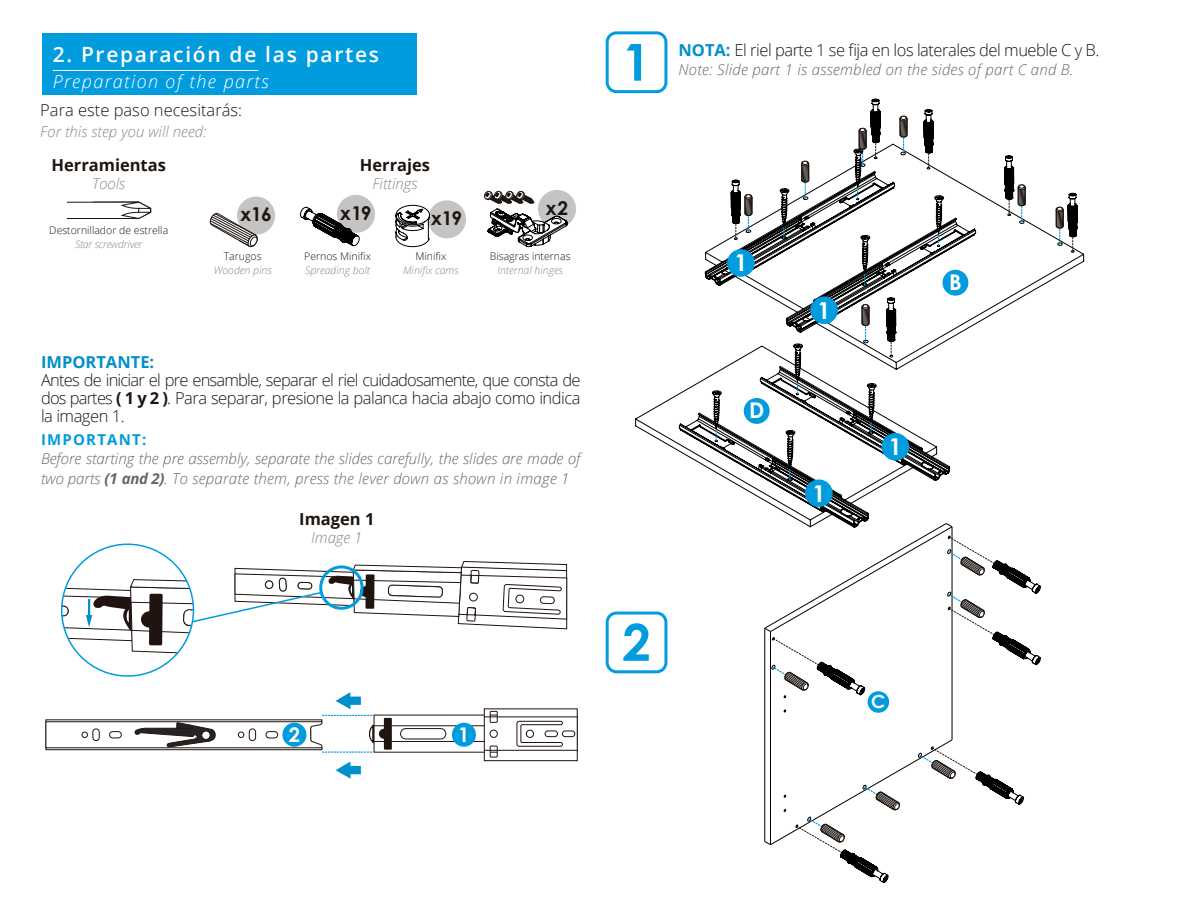
<style>
.page{position:relative;width:1188px;height:918px;background:#fff}
.page>*{position:absolute;margin:0;border:0;box-sizing:border-box;transform-origin:0 0}
.t1{font:700 51px "Century Gothic";color:#009cde}
.t2{font:700 23.1px "Century Gothic";color:#fff}
.t3{font:700 21.75px "Century Gothic";color:#fff}
.t4{font:600 21px "Open Sans";letter-spacing:.08em;color:#fff}
.t5{font:700 20.25px "Century Gothic";color:#fff}
.t6{font:700 19.05px "Century Gothic";color:#1f1410}
.t7{font:700 18.15px "Century Gothic";color:#fff}
.t8{font:italic 300 18px "Open Sans";letter-spacing:.08em;color:#fff}
.t9{font:300 16.5px/18px "Open Sans";letter-spacing:-.03em;color:#1f1410;text-align:justify}
.t10{font:700 16.5px "Open Sans";color:#1f1410}
.t11{font:300 16.5px "Open Sans";color:#1f1410}
.t12{font:700 16.5px "Open Sans";color:#0090cb}
.t13{font:italic 300 15px/19.5px "Open Sans";color:#666}
.t14{font:italic 300 15px "Open Sans";letter-spacing:.02em;color:#666}
.t15{font:italic 300 15px "Open Sans";color:#89878c}
.t16{font:700 15px "Open Sans";letter-spacing:.08em;color:#009cde}
.t17{font:300 10.5px "Open Sans";color:#1f1410}
.t18{font:italic 300 10.5px "Open Sans";color:#89878c}
.t19{font:italic 300 10.5px "Open Sans";letter-spacing:-.02em;color:#89878c}
.s1{font-weight:700}
.s2{font-weight:700;color:#0090cb}
</style>
<div class="page">
<svg style="left:62px;top:543px;width:506px;height:115px"></svg>
<div style="left:237px;top:197px;width:38px;height:38px;background:#c4c4c4;border-radius:50%"></div>
<svg style="left:210px;top:213px;width:48px;height:34px"></svg>
<div style="left:538px;top:190px;width:38px;height:38px;background:#c4c4c4;border-radius:50%"></div>
<svg style="left:484px;top:190px;width:84px;height:57px"></svg>
<div style="left:428px;top:200px;width:38px;height:38px;background:#c4c4c4;border-radius:50%"></div>
<svg style="left:395px;top:204px;width:40px;height:44px"></svg>
<div style="left:337px;top:195px;width:38px;height:38px;background:#c4c4c4;border-radius:50%"></div>
<svg style="left:299px;top:206px;width:62px;height:41px"></svg>
<div style="left:606px;top:31px;width:61px;height:62px;border:3px solid #009cde;border-radius:9px"></div>
<div style="left:606px;top:612px;width:61px;height:61px;border:3px solid #009cde;border-radius:9px"></div>
<hr style="left:764px;top:628px;width:1px;height:213px;background:#000">
<svg style="left:783px;top:709px;width:4px;height:4px"></svg>
<hr style="left:952px;top:527px;width:1px;height:213px;background:#000">
<hr style="left:770px;top:632px;width:1px;height:213px;background:#000">
<div style="left:868px;top:691px;width:21px;height:22px;background:#009cde;border-radius:50%"></div>
<svg style="left:764px;top:739px;width:260px;height:144px"></svg>
<svg style="left:764px;top:525px;width:277px;height:177px"></svg>
<svg style="left:45px;top:692px;width:533px;height:87px"></svg>
<svg style="left:635px;top:370px;width:316px;height:158px"></svg>
<svg style="left:704px;top:143px;width:381px;height:227px"></svg>
<svg style="left:924px;top:109px;width:10px;height:59px"></svg>
<svg style="left:886px;top:297px;width:10px;height:60px"></svg>
<svg style="left:731px;top:180px;width:22px;height:59px"></svg>
<svg style="left:801px;top:160px;width:8px;height:38px"></svg>
<svg style="left:899px;top:115px;width:9px;height:38px"></svg>
<svg style="left:1004px;top:155px;width:22px;height:67px"></svg>
<svg style="left:1056px;top:193px;width:22px;height:59px"></svg>
<svg style="left:861px;top:303px;width:9px;height:39px"></svg>
<svg style="left:780px;top:188px;width:9px;height:51px"></svg>
<svg style="left:854px;top:99px;width:27px;height:100px"></svg>
<svg style="left:861px;top:235px;width:9px;height:50px"></svg>
<svg style="left:935px;top:195px;width:9px;height:51px"></svg>
<div style="left:943px;top:270px;width:25px;height:26px;background:#009cde;border-radius:50%"></div>
<div style="left:744px;top:398px;width:26px;height:26px;background:#009cde;border-radius:50%"></div>
<div style="left:727px;top:249px;width:28px;height:28px;background:#009cde;border-radius:50%"></div>
<div style="left:810px;top:296px;width:28px;height:28px;background:#009cde;border-radius:50%"></div>
<div style="left:882px;top:433px;width:27px;height:28px;background:#009cde;border-radius:50%"></div>
<div style="left:805px;top:479px;width:28px;height:28px;background:#009cde;border-radius:50%"></div>
<svg style="left:712px;top:391px;width:10px;height:50px"></svg>
<svg style="left:793px;top:344px;width:10px;height:50px"></svg>
<svg style="left:786px;top:430px;width:9px;height:50px"></svg>
<svg style="left:867px;top:383px;width:10px;height:50px"></svg>
<div style="left:42px;top:34px;width:375px;height:61px;background:#009cde"></div>
<hr style="left:53px;top:70px;width:205px;height:1px;background:#fff">
<svg style="left:66px;top:201px;width:85px;height:18px"></svg>
<p class="t4" style="left:53px;top:40px;width:328px">2. Preparación de las partes</p>
<p class="t8" style="left:53px;top:69px;width:218px">Preparation of the parts</p>
<p class="t11" style="left:40px;top:99px;width:203px">Para este paso necesitarás:</p>
<p class="t15" style="left:40px;top:122px;width:168px">For this step you will need:</p>
<p class="t10" style="left:52px;top:153px;width:116px">Herramientas</p>
<p class="t15" style="left:92px;top:173px;width:35px">Tools</p>
<p class="t10" style="left:360px;top:153px;width:72px">Herrajes</p>
<p class="t15" style="left:372px;top:173px;width:47px">Fittings</p>
<p class="t17" style="left:49px;top:223px;width:120px">Destornillador de estrella</p>
<p class="t19" style="left:75px;top:237px;width:69px">Star screwdriver</p>
<p class="t6" style="left:240px;top:200px;width:33px">x16</p>
<p class="t6" style="left:546px;top:193px;width:24px">x2</p>
<p class="t6" style="left:340px;top:198px;width:33px">x19</p>
<p class="t6" style="left:431px;top:204px;width:32px">x19</p>
<p class="t17" style="left:224px;top:249px;width:39px">Tarugos</p>
<p class="t18" style="left:214px;top:263px;width:59px">Wooden pins</p>
<p class="t17" style="left:304px;top:249px;width:68px">Pernos Minifix</p>
<p class="t18" style="left:305px;top:263px;width:66px">Spreading bolt</p>
<p class="t17" style="left:416px;top:249px;width:32px">Minifix</p>
<p class="t18" style="left:403px;top:263px;width:57px">Minifix cams</p>
<p class="t17" style="left:490px;top:249px;width:82px">Bisagras internas</p>
<p class="t18" style="left:498px;top:263px;width:67px">Internal hinges</p>
<p class="t12" style="left:41px;top:351px;width:115px">IMPORTANTE:</p>
<p class="t9" style="left:41px;top:371px;width:541px">Antes de iniciar el pre ensamble, separar el riel cuidadosamente, que consta de dos partes <span class="s1">( 1 y 2 )</span>. Para separar, presione la palanca hacia abajo como indica la imagen 1.</p>
<p class="t16" style="left:41px;top:429px;width:107px">IMPORTANT:</p>
<p class="t13" style="left:41px;top:449px;width:541px">Before starting the pre assembly, separate the slides carefully, the slides are made of two parts <span class="s1">(1 and 2)</span>. To separate them, press the lever down as shown in image 1</p>
<p class="t10" style="left:299px;top:507px;width:77px">Imagen 1</p>
<p class="t15" style="left:311px;top:527px;width:53px">Image 1</p>
<p class="t5" style="left:289px;top:719px;width:13px">2</p>
<p class="t5" style="left:458px;top:719px;width:13px">1</p>
<h1 class="t1" style="left:622px;top:23px;width:30px">1</h1>
<p class="t9" style="left:678px;top:40px;width:422px"><span class="s2">NOTA:</span> El riel parte 1 se fija en los laterales del mueble C y B.</p>
<p class="t14" style="left:678px;top:59px;width:396px">Note: Slide part 1 is assembled on the sides of part C and B.</p>
<h1 class="t1" style="left:622px;top:604px;width:30px">2</h1>
<h2 class="t2" style="left:734px;top:245px;width:14px">1</h2>
<h3 class="t3" style="left:749px;top:394px;width:17px">D</h3>
<h2 class="t2" style="left:818px;top:293px;width:14px">1</h2>
<h2 class="t2" style="left:812px;top:476px;width:14px">1</h2>
<h3 class="t3" style="left:949px;top:266px;width:14px">B</h3>
<h2 class="t2" style="left:889px;top:429px;width:14px">1</h2>
<p class="t7" style="left:871px;top:688px;width:16px">C</p>
</div>
